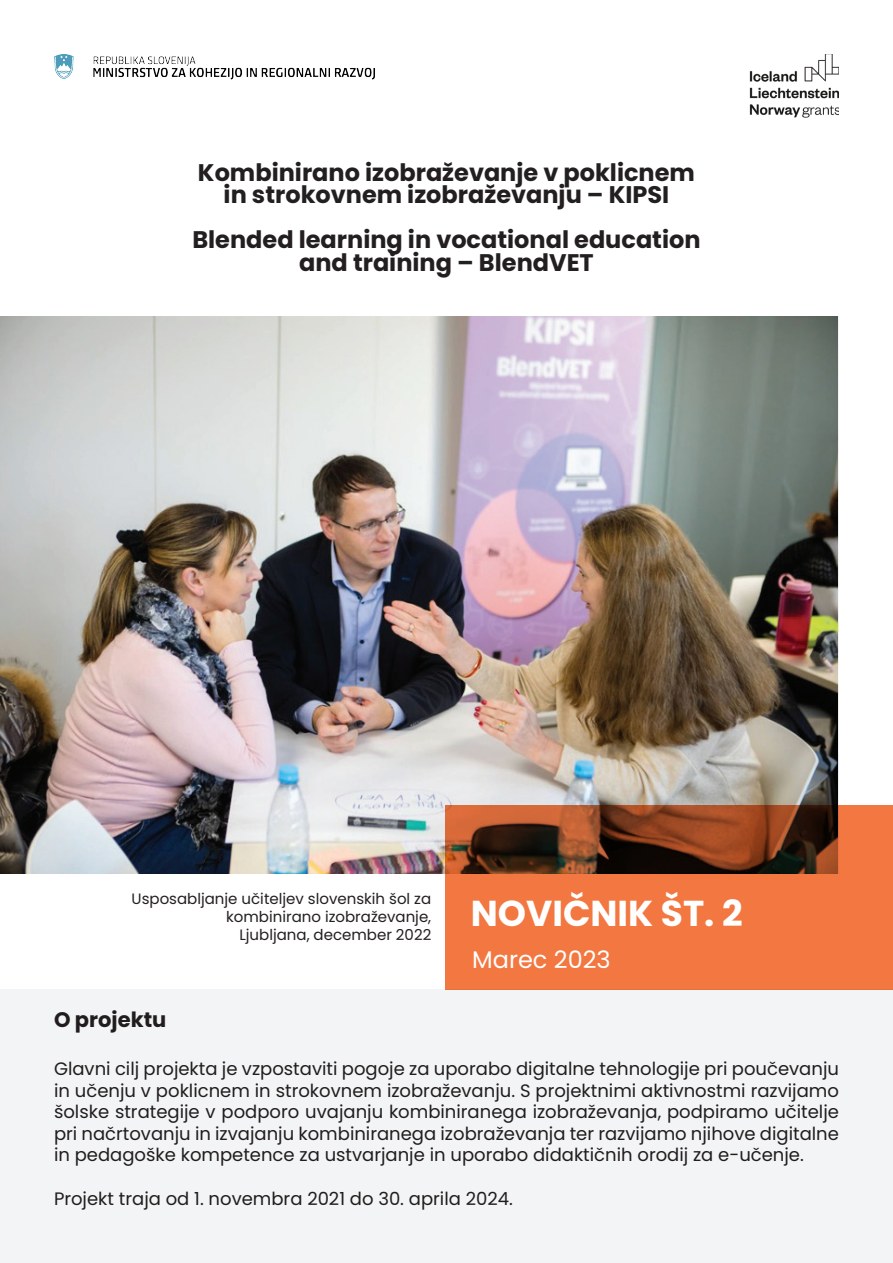
<style>
.page{position:relative;width:893px;height:1263px;background:#fff}
.page>*{position:absolute;margin:0;border:0;box-sizing:border-box;transform-origin:0 0}
.t1{font:700 36px "Poppins";color:#fff}
.t2{font:700 24px/22.5px "Poppins";color:#231f20;text-align:center}
.t3{font:24px "Poppins";color:#fff}
.t4{font:700 21px "Poppins";color:#231f20}
.t5{font:18px/21.6px "Poppins";color:#231f20;text-align:justify}
.t6{font:15px/18px "Poppins";color:#231f20;text-align:right}
</style>
<div class="page">
<div style="left:0;top:990px;width:893px;height:273px;background:#f3f4f5"></div>
<img style="left:0;top:316px;width:839px;height:557px">
<img style="left:54px;top:54px;width:321px;height:26px">
<img style="left:749px;top:54px;width:90px;height:64px">
<svg style="left:446px;top:805px;width:447px;height:185px;background:#c66134"></svg>
<h2 class="t2" style="left:198px;top:161px;width:499px">Kombinirano izobraževanje v poklicnem in strokovnem izobraževanju – KIPSI</h2>
<h2 class="t2" style="left:192px;top:229px;width:510px">Blended learning in vocational education and training – BlendVET</h2>
<p class="t6" style="left:132px;top:889px;width:301px">Usposabljanje učiteljev slovenskih šol za kombinirano izobraževanje,<br>Ljubljana, december 2022</p>
<p class="t4" style="left:54px;top:1008px;width:114px">O projektu</p>
<h1 class="t1" style="left:471px;top:892px;width:273px">NOVIČNIK ŠT. 2</h1>
<h2 class="t3" style="left:472px;top:945px;width:140px">Marec 2023</h2>
<p class="t5" style="left:54px;top:1058px;width:786px">Glavni cilj projekta je vzpostaviti pogoje za uporabo digitalne tehnologije pri poučevanju in učenju v poklicnem in strokovnem izobraževanju. S projektnimi aktivnostmi razvijamo šolske strategije v podporo uvajanju kombiniranega izobraževanja, podpiramo učitelje pri načrtovanju in izvajanju kombiniranega izobraževanja ter razvijamo njihove digitalne in pedagoške kompetence za ustvarjanje in uporabo didaktičnih orodij za e-učenje.</p>
<p class="t5" style="left:54px;top:1187px;width:460px">Projekt traja od 1. novembra 2021 do 30. aprila 2024.</p>
</div>
